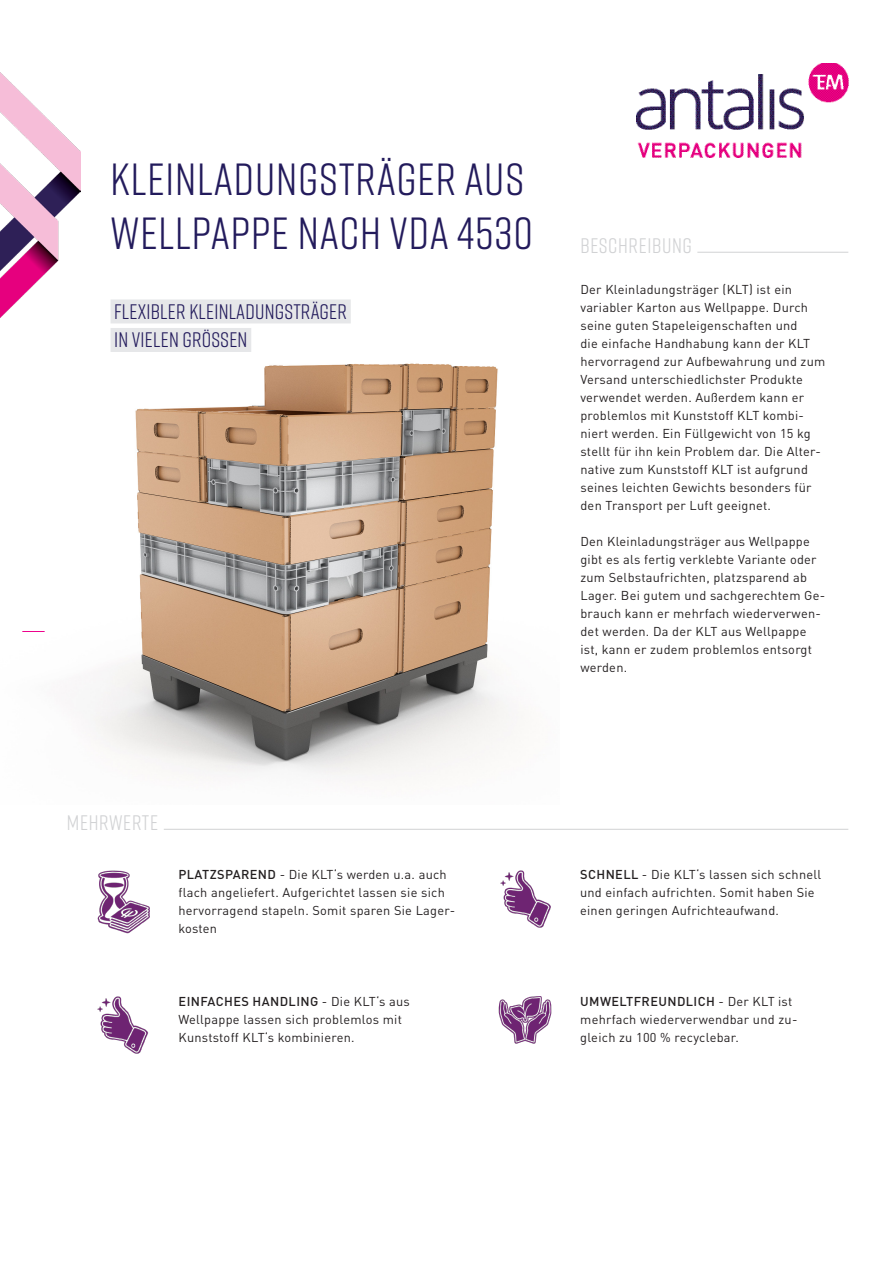
<style>
.page{position:relative;width:893px;height:1263px;background:#fff}
.page>*{position:absolute;margin:0;border:0;box-sizing:border-box;transform-origin:0 0}
.t1{font:45px/54px "Rift";letter-spacing:.02em;color:#231b5c}
.Image-Title{font:21px "Rift";letter-spacing:.01em;color:#231b5c}
.Subhead{font:21px "Rift";letter-spacing:.03em;color:#d1d2d4}
.Body{font:12.75px/18px "DINOT";letter-spacing:.02em;color:#231f20}
.Mehrwert-Umwelt{font:12.75px/18px "DINOT";letter-spacing:.02em;color:#231f20}
.s1{font-weight:500}
</style>
<div class="page">
<img style="left:91px;top:309px;width:423px;height:467px">
<svg style="left:22px;top:631px;width:23px;height:1px"></svg>
<hr style="left:697px;top:252px;width:151px;height:1px;background:#d1d2d4">
<div style="left:111px;top:299px;width:240px;height:24px;background:#e6e7e9"></div>
<div style="left:111px;top:328px;width:140px;height:24px;background:#e6e7e9"></div>
<hr style="left:164px;top:829px;width:684px;height:1px;background:#d1d2d4">
<img style="left:500px;top:870px;width:51px;height:58px">
<img style="left:97px;top:870px;width:53px;height:63px">
<img style="left:498px;top:996px;width:54px;height:48px">
<img style="left:0;top:72px;width:80px;height:246px">
<img style="left:636px;top:63px;width:212px;height:95px">
<img style="left:97px;top:996px;width:51px;height:58px">
<p class="t1" style="left:111px;top:150px;width:424px">KLEINLADUNGSTRÄGER AUS<br>WELLPAPPE NACH VDA 4530</p>
<p class="Image-Title" style="left:114px;top:297px;width:234px">FLEXIBLER KLEINLADUNGSTRÄGER</p>
<p class="Image-Title" style="left:114px;top:325px;width:135px">IN VIELEN GRÖßEN</p>
<p class="Subhead" style="left:580px;top:230px;width:113px">BESCHREIBUNG</p>
<p class="Body" style="left:580px;top:279px;width:246px">Der Kleinladungsträger (KLT) ist ein variabler Karton aus Wellpappe. Durch seine guten Stapeleigenschaften und<br>die einfache Handhabung kann der KLT hervorragend zur Aufbewahrung und zum Versand unterschiedlichster Produkte verwendet werden. Außerdem kann er problemlos mit Kunststoff KLT kombi&shy;niert werden. Ein Füllgewicht von 15 kg stellt für ihn kein Problem dar. Die Alter&shy;native zum Kunststoff KLT ist aufgrund seines leichten Gewichts besonders für den Transport per Luft geeignet.</p>
<p class="Body" style="left:580px;top:531px;width:246px">Den Kleinladungsträger aus Wellpappe gibt es als fertig verklebte Variante oder zum Selbstaufrichten, platzsparend ab Lager. Bei gutem und sachgerechtem Ge&shy;brauch kann er mehrfach wiederverwen&shy;det werden. Da der KLT aus Wellpappe ist, kann er zudem problemlos entsorgt werden.</p>
<p class="Subhead" style="left:67px;top:807px;width:93px">MEHRWERTE</p>
<p class="Mehrwert-Umwelt" style="left:178px;top:865px;width:278px"><span class="s1">PLATZSPAREND</span> - Die KLT‘s werden u.a. auch flach angeliefert. Aufgerichtet lassen sie sich hervorragend stapeln. Somit sparen Sie Lager&shy;kosten</p>
<p class="Mehrwert-Umwelt" style="left:580px;top:865px;width:243px"><span class="s1">SCHNELL</span> - Die KLT‘s lassen sich schnell und einfach aufrichten. Somit haben Sie einen geringen Aufrichteaufwand.</p>
<p class="Mehrwert-Umwelt" style="left:179px;top:991px;width:233px"><span class="s1">EINFACHES HANDLING</span> - Die KLT‘s aus<br>Wellpappe lassen sich problemlos mit<br>Kunststoff KLT‘s kombinieren.</p>
<p class="Mehrwert-Umwelt" style="left:580px;top:991px;width:219px"><span class="s1">UMWELTFREUNDLICH</span> - Der KLT ist mehrfach wiederverwendbar und zu&shy;gleich zu 100 % recyclebar.</p>
</div>
